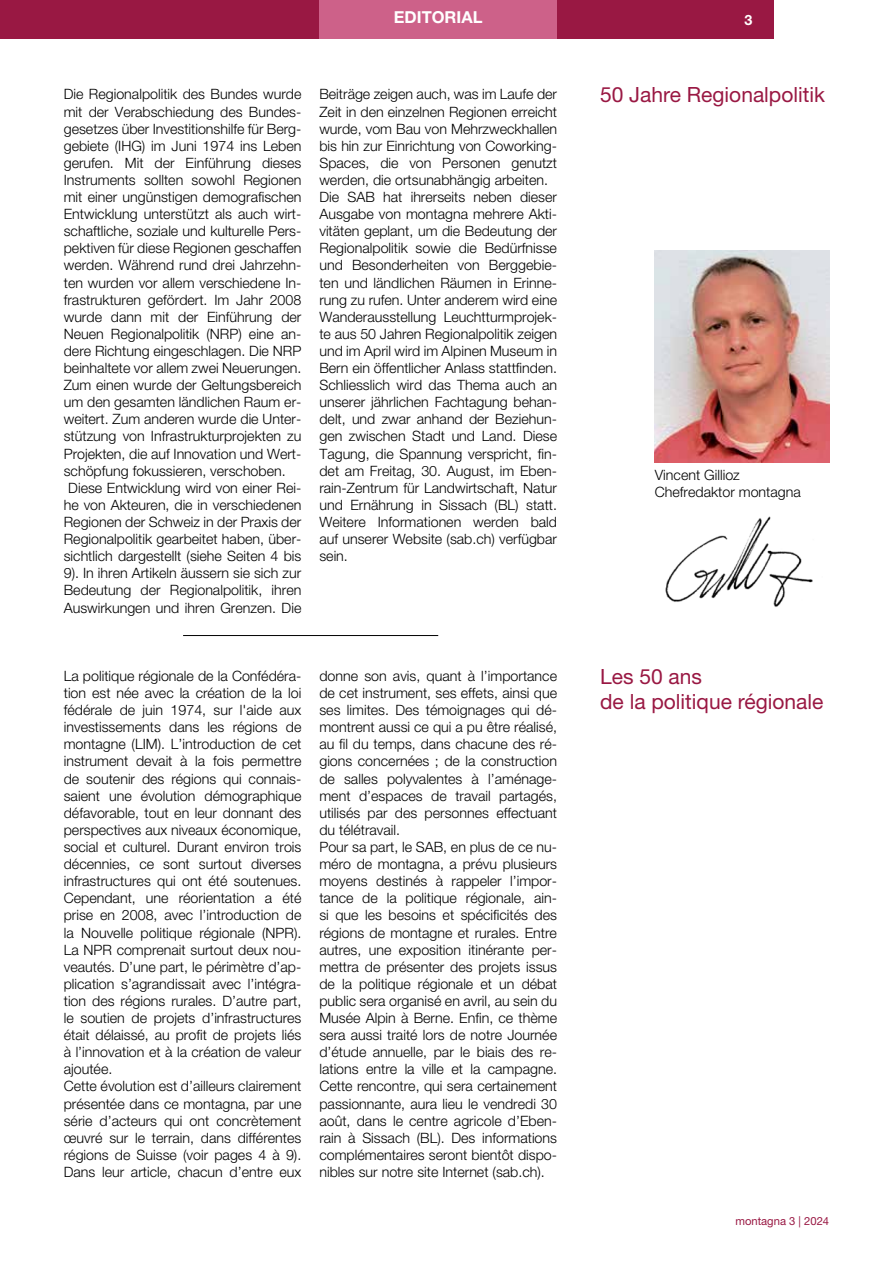
<style>
.page{position:relative;width:893px;height:1263px;background:#fff}
.page>*{position:absolute;margin:0;border:0;box-sizing:border-box;transform-origin:0 0}
.t1{font:21px/25.2px "Helvetica Neue LT Std";color:#991843}
.t2{font:700 16.5px "Helvetica Neue LT Pro";color:#fff}
.t3{font:300 14.25px/17.1px "Helvetica Neue";color:#000}
.t4{font:700 14.25px "Helvetica Neue LT Pro";color:#fff}
.t5{font:11.25px "Helvetica Neue LT Std";color:#991843}
</style>
<div class="page">
<div style="left:0;top:0;width:774px;height:38px;background:#991843"></div>
<div style="left:319px;top:0;width:238px;height:38px;background:#cd6189"></div>
<img style="left:655px;top:251px;width:174px;height:211px">
<img style="left:665px;top:516px;width:148px;height:91px">
<hr style="left:183px;top:635px;width:255px;height:1px;background:#000">
<p class="t2" style="left:394px;top:7px;width:90px">EDITORIAL</p>
<p class="t4" style="left:744px;top:11px;width:9px">3</p>
<p class="t3" style="left:64px;top:86px;width:239px">Die Regionalpolitik des Bundes wurde</p>
<p class="t3" style="left:64px;top:103px;width:239px">mit der Verabschiedung des Bundes-</p>
<p class="t3" style="left:64px;top:120px;width:239px">gesetzes über Investitionshilfe für Berg-</p>
<p class="t3" style="left:64px;top:137px;width:239px">gebiete (IHG) im Juni 1974 ins Leben</p>
<p class="t3" style="left:64px;top:154px;width:239px">gerufen. Mit der Einführung dieses</p>
<p class="t3" style="left:64px;top:171px;width:239px">Instruments sollten sowohl Regionen</p>
<p class="t3" style="left:64px;top:188px;width:239px">mit einer ungünstigen demografischen</p>
<p class="t3" style="left:64px;top:205px;width:239px">Entwicklung unterstützt als auch wirt-</p>
<p class="t3" style="left:64px;top:222px;width:239px">schaftliche, soziale und kulturelle Pers-</p>
<p class="t3" style="left:64px;top:239px;width:239px">pektiven für diese Regionen geschaffen</p>
<p class="t3" style="left:64px;top:257px;width:239px">werden. Während rund drei Jahrzehn-</p>
<p class="t3" style="left:64px;top:274px;width:239px">ten wurden vor allem verschiedene In-</p>
<p class="t3" style="left:64px;top:291px;width:239px">frastrukturen gefördert. Im Jahr 2008</p>
<p class="t3" style="left:64px;top:308px;width:239px">wurde dann mit der Einführung der</p>
<p class="t3" style="left:64px;top:325px;width:239px">Neuen Regionalpolitik (NRP) eine an-</p>
<p class="t3" style="left:64px;top:342px;width:239px">dere Richtung eingeschlagen. Die NRP</p>
<p class="t3" style="left:64px;top:359px;width:239px">beinhaltete vor allem zwei Neuerungen.</p>
<p class="t3" style="left:64px;top:376px;width:239px">Zum einen wurde der Geltungsbereich</p>
<p class="t3" style="left:64px;top:393px;width:239px">um den gesamten ländlichen Raum er-</p>
<p class="t3" style="left:64px;top:410px;width:239px">weitert. Zum anderen wurde die Unter-</p>
<p class="t3" style="left:64px;top:428px;width:239px">stützung von Infrastrukturprojekten zu</p>
<p class="t3" style="left:64px;top:445px;width:239px">Projekten, die auf Innovation und Wert-</p>
<p class="t3" style="left:64px;top:462px;width:223px">schöpfung fokussieren, verschoben.</p>
<p class="t3" style="left:68px;top:479px;width:235px">Diese Entwicklung wird von einer Rei-</p>
<p class="t3" style="left:64px;top:496px;width:239px">he von Akteuren, die in verschiedenen</p>
<p class="t3" style="left:64px;top:513px;width:239px">Regionen der Schweiz in der Praxis der</p>
<p class="t3" style="left:64px;top:530px;width:239px">Regionalpolitik gearbeitet haben, über-</p>
<p class="t3" style="left:64px;top:547px;width:239px">sichtlich dargestellt (siehe Seiten 4 bis</p>
<p class="t3" style="left:64px;top:564px;width:239px">9). In ihren Artikeln äussern sie sich zur</p>
<p class="t3" style="left:64px;top:581px;width:239px">Bedeutung der Regionalpolitik, ihren</p>
<p class="t3" style="left:64px;top:599px;width:239px">Auswirkungen und ihren Grenzen. Die</p>
<p class="t3" style="left:319px;top:86px;width:239px">Beiträge zeigen auch, was im Laufe der Zeit in den einzelnen Regionen erreicht wurde, vom Bau von Mehrzweckhallen bis hin zur Einrichtung von Coworking-Spaces, die von Personen genutzt werden, die ortsunabhängig arbeiten.<br>Die SAB hat ihrerseits neben dieser Ausgabe von montagna mehrere Akti&shy;vitäten geplant, um die Bedeutung der Regionalpolitik sowie die Bedürfnisse und Besonderheiten von Berggebie&shy;ten und ländlichen Räumen in Erinne&shy;rung zu rufen. Unter anderem wird eine Wanderausstellung Leuchtturmprojek&shy;te aus 50 Jahren Regionalpolitik zeigen und im April wird im Alpinen Museum in Bern ein öffentlicher Anlass stattfinden.<br>Schliesslich wird das Thema auch an unserer jährlichen Fachtagung behan&shy;delt, und zwar anhand der Beziehun&shy;gen zwischen Stadt und Land. Diese Tagung, die Spannung verspricht, fin&shy;det am Freitag, 30. August, im Eben&shy;rain-Zentrum für Landwirtschaft, Natur und Ernährung in Sissach (BL) statt.<br>Weitere Informationen werden bald auf unserer Website (sab.ch) verfügbar sein.</p>
<h1 class="t1" style="left:600px;top:81px;width:226px">50 Jahre Regionalpolitik</h1>
<p class="t3" style="left:655px;top:466px;width:147px">Vincent Gillioz<br>Chefredaktor montagna</p>
<p class="t3" style="left:64px;top:667px;width:239px">La politique régionale de la Confédéra&shy;tion est née avec la création de la loi fédérale de juin 1974, sur l'aide aux investissements dans les régions de montagne (LIM). L’introduction de cet instrument devait à la fois permettre de soutenir des régions qui connais&shy;saient une évolution démographique défavorable, tout en leur donnant des perspectives aux niveaux économique, social et culturel. Durant environ trois décennies, ce sont surtout diverses infrastructures qui ont été soutenues.<br>Cependant, une réorientation a été prise en 2008, avec l’introduction de la Nouvelle politique régionale (NPR).<br>La NPR comprenait surtout deux nou&shy;veautés. D’une part, le périmètre d’ap&shy;plication s’agrandissait avec l’intégra&shy;tion des régions rurales. D’autre part, le soutien de projets d’infrastructures était délaissé, au profit de projets liés à l’innovation et à la création de valeur ajoutée.<br>Cette évolution est d’ailleurs clairement présentée dans ce montagna, par une série d’acteurs qui ont concrètement œuvré sur le terrain, dans différentes régions de Suisse (voir pages 4 à 9).<br>Dans leur article, chacun d’entre eux</p>
<p class="t3" style="left:319px;top:667px;width:239px">donne son avis, quant à l’importance de cet instrument, ses effets, ainsi que ses limites. Des témoignages qui dé&shy;montrent aussi ce qui a pu être réalisé, au fil du temps, dans chacune des ré&shy;gions concernées ; de la construction de salles polyvalentes à l’aménage&shy;ment d’espaces de travail partagés, utilisés par des personnes effectuant du télétravail.<br>Pour sa part, le SAB, en plus de ce nu&shy;méro de montagna, a prévu plusieurs moyens destinés à rappeler l’impor&shy;tance de la politique régionale, ain&shy;si que les besoins et spécificités des régions de montagne et rurales. Entre autres, une exposition itinérante per&shy;mettra de présenter des projets issus de la politique régionale et un débat public sera organisé en avril, au sein du Musée Alpin à Berne. Enfin, ce thème sera aussi traité lors de notre Journée d’étude annuelle, par le biais des re&shy;lations entre la ville et la campagne.<br>Cette rencontre, qui sera certainement passionnante, aura lieu le vendredi 30 août, dans le centre agricole d’Eben&shy;rain à Sissach (BL). Des informations complémentaires seront bientôt dispo&shy;nibles sur notre site Internet (sab.ch).</p>
<h1 class="t1" style="left:600px;top:663px;width:225px">Les 50 ans<br>de la politique régionale</h1>
<p class="t5" style="left:735px;top:1214px;width:95px">montagna 3 | 2024</p>
</div>
